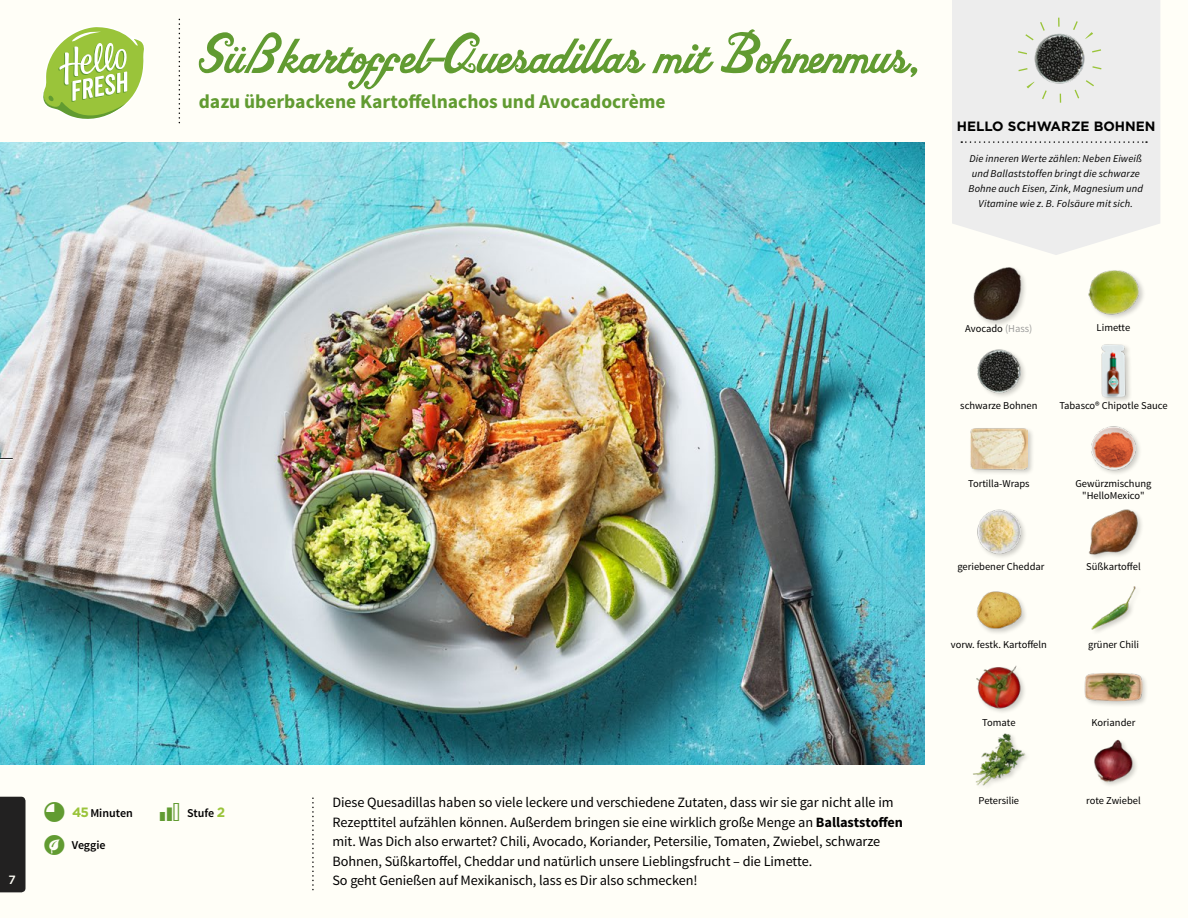
<style>
.page{position:relative;width:1188px;height:918px;background:#fffef7}
.page>*{position:absolute;margin:0;border:0;box-sizing:border-box;transform-origin:0 0}
.t1{font:51px "Vitrina";color:#619b31}
.t2{font:700 19.5px "Source Sans Pro";color:#619b31}
.t3{font:14.25px/19.5px "Source Sans Pro";letter-spacing:-.005em;color:#000}
.t4{font:700 13.5px "Gotham";color:#000}
.t5{font:600 12px "Source Sans Pro";color:#000}
.t6{font:500 12px "Gotham";color:#fffef7}
.t7{font:10.5px/12px "Source Sans Pro";color:#000;text-align:center}
.t8{font:italic 10.5px/14.7px "Source Sans Pro";letter-spacing:.01em;color:#000;text-align:center}
.s1{font-family:"Gotham";font-weight:700;font-size:13.5px;color:#9ac43a}
.s2{font-weight:700}
.s3{color:#9d9d9c}
</style>
<div class="page">
<img style="left:973px;top:733px;width:53px;height:53px">
<img style="left:1094px;top:739px;width:43px;height:46px">
<img style="left:976px;top:665px;width:48px;height:47px">
<div style="left:1084px;top:671px;width:64px;height:37px;background:#000;opacity:.2"></div>
<img style="left:1085px;top:671px;width:57px;height:37px">
<img style="left:1091px;top:586px;width:45px;height:46px">
<img style="left:976px;top:591px;width:50px;height:42px">
<img style="left:977px;top:509px;width:48px;height:48px">
<img style="left:1088px;top:509px;width:54px;height:49px">
<img style="left:1091px;top:426px;width:49px;height:48px">
<div style="left:969px;top:427px;width:65px;height:49px;background:#000;opacity:.2"></div>
<img style="left:970px;top:427px;width:58px;height:49px">
<img style="left:977px;top:349px;width:48px;height:48px">
<div style="left:1100px;top:343px;width:33px;height:61px;background:#000;opacity:.2"></div>
<img style="left:1100px;top:343px;width:33px;height:56px">
<div style="left:1087px;top:269px;width:59px;height:52px;background:#000;opacity:.2"></div>
<img style="left:1087px;top:269px;width:55px;height:52px">
<div style="left:973px;top:266px;width:55px;height:61px;background:#000;opacity:.2"></div>
<img style="left:973px;top:266px;width:54px;height:56px">
<svg style="left:43px;top:27px;width:101px;height:92px"></svg>
<svg style="left:952px;top:0;width:208px;height:255px;background:#eeeeed"></svg>
<svg style="left:961px;top:141px;width:186px;height:2px"></svg>
<img style="left:1027px;top:25px;width:66px;height:66px">
<div style="left:1017px;top:18px;width:85px;height:85px;border:9px dashed #9ac43a;border-radius:50%"></div>
<div style="left:0;top:797px;width:26px;height:95px;background:#222121"></div>
<img style="left:0;top:142px;width:925px;height:623px">
<svg style="left:0;top:458px;width:13px;height:2px"></svg>
<p class="t6" style="left:9px;top:872px;width:6px">1</p>
<p class="t6" style="left:9px;top:872px;width:9px">7</p>
<h1 class="t1" style="left:199px;top:23px;width:723px">Süßkartoffel-Quesadillas mit Bohnenmus,</h1>
<h2 class="t2" style="left:199px;top:89px;width:468px">dazu überbackene Kartoffelnachos und Avocadocrème</h2>
<p class="t4" style="left:957px;top:117px;width:200px">HELLO SCHWARZE BOHNEN</p>
<p class="t8" style="left:968px;top:152px;width:176px">Die inneren Werte zählen: Neben Eiweiß und Ballaststoffen bringt die schwarze Bohne auch Eisen, Zink, Magnesium und Vitamine wie z. B. Folsäure mit sich.</p>
<p class="t5" style="left:72px;top:805px;width:62px"><span class="s1">45</span> Minuten</p>
<p class="t5" style="left:187px;top:805px;width:40px">Stufe <span class="s1">2</span></p>
<p class="t3" style="left:332px;top:793px;width:572px">Diese Quesadillas haben so viele leckere und verschiedene Zutaten, dass wir sie gar nicht alle im Rezepttitel aufzählen können. Außerdem bringen sie eine wirklich große Menge an <span class="s2">Ballaststoffen </span>mit. Was Dich also erwartet? Chili, Avocado, Koriander, Petersilie, Tomaten, Zwiebel, schwarze Bohnen, Süßkartoffel, Cheddar und natürlich unsere Lieblingsfrucht – die Limette.<br>So geht Genießen auf Mexikanisch, lass es Dir also schmecken!</p>
<p class="t5" style="left:72px;top:838px;width:35px">Veggie</p>
<p class="t7" style="left:965px;top:322px;width:69px">Avocado <span class="s3">(Hass)</span></p>
<p class="t7" style="left:1097px;top:322px;width:35px">Limette</p>
<p class="t7" style="left:960px;top:400px;width:79px">schwarze Bohnen</p>
<p class="t7" style="left:1059px;top:400px;width:110px">Tabasco® Chipotle Sauce</p>
<p class="t7" style="left:968px;top:478px;width:63px">Tortilla-Wraps</p>
<p class="t7" style="left:1076px;top:478px;width:77px">Gewürzmischung "HelloMexico"</p>
<p class="t7" style="left:957px;top:561px;width:89px">geriebener Cheddar</p>
<p class="t7" style="left:1086px;top:561px;width:56px">Süßkartoffel</p>
<p class="t7" style="left:951px;top:639px;width:98px">vorw. festk. Kartoffeln</p>
<p class="t7" style="left:1088px;top:638px;width:52px">grüner Chili</p>
<p class="t7" style="left:982px;top:716px;width:35px">Tomate</p>
<p class="t7" style="left:1092px;top:716px;width:45px">Koriander</p>
<p class="t7" style="left:979px;top:795px;width:42px">Petersilie</p>
<p class="t7" style="left:1086px;top:795px;width:56px">rote Zwiebel</p>
</div>
